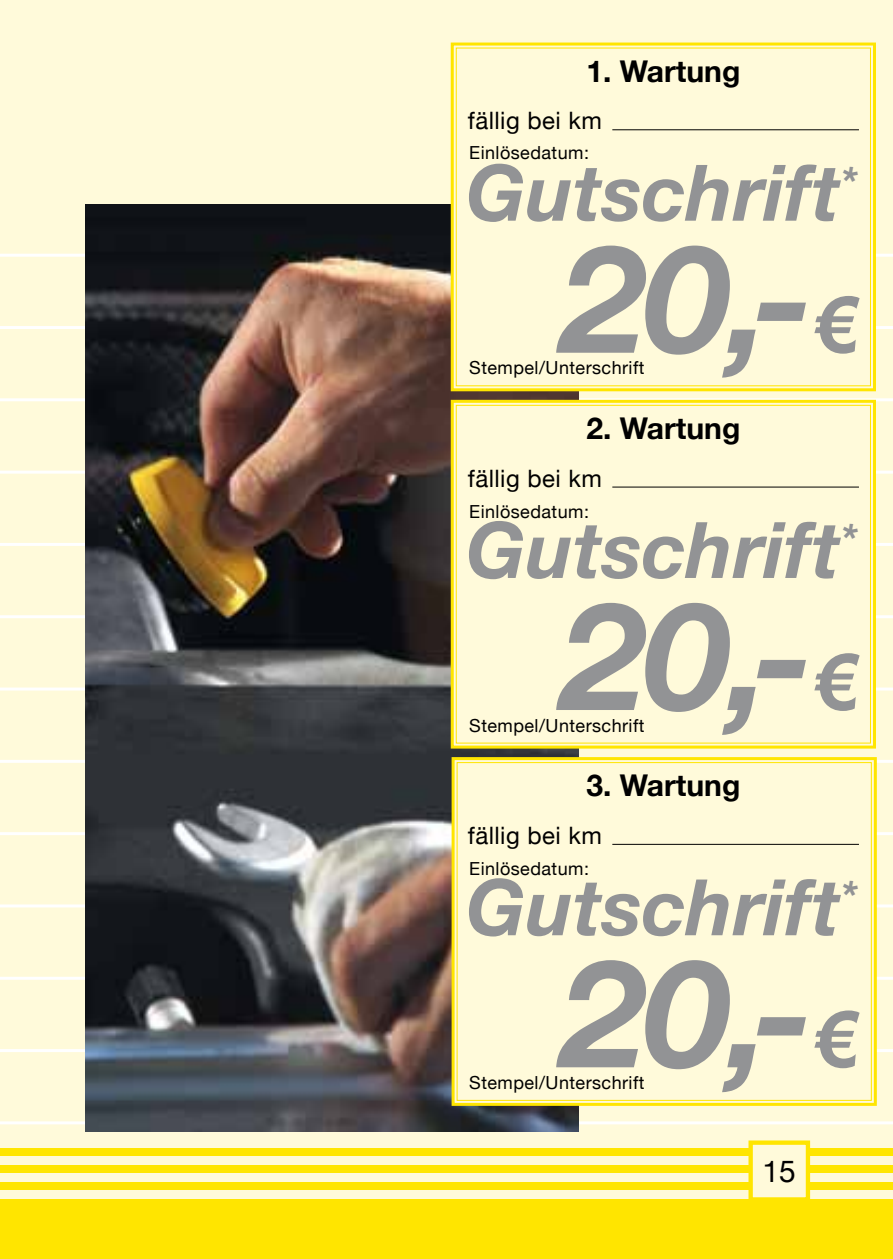
<style>
.page{position:relative;width:893px;height:1259px;background:#fffada}
.page>*{position:absolute;margin:0;border:0;box-sizing:border-box;transform-origin:0 0}
.t1{font:italic 700 150px "Helvetica Neue";color:#929395}
.t2{font:italic 700 78px "Helvetica Neue";color:#929395}
.t3{font:700 30px "Helvetica Neue";color:#000}
.t4{font:30px "Helvetica Neue";color:#000}
.t5{font:24px "Helvetica Neue";letter-spacing:.02em;color:#000}
.t6{font:18px "Helvetica Neue";letter-spacing:.025em;color:#000}
.s1{font-family:"Arial";font-style:normal;font-size:78px}
</style>
<div class="page">
<div style="left:0;top:1199px;width:893px;height:60px;background:#ffe500"></div>
<div style="left:0;top:1182px;width:893px;height:8px;background:#ffe500"></div>
<div style="left:0;top:1165px;width:893px;height:8px;background:#ffe500"></div>
<div style="left:0;top:1148px;width:893px;height:8px;background:#ffe500"></div>
<hr style="left:0;top:1121px;width:893px;height:3px;background:#fff">
<hr style="left:0;top:1049px;width:893px;height:3px;background:#fff">
<hr style="left:0;top:976px;width:893px;height:3px;background:#fff">
<hr style="left:0;top:904px;width:893px;height:3px;background:#fff">
<hr style="left:0;top:832px;width:893px;height:3px;background:#fff">
<hr style="left:0;top:760px;width:893px;height:3px;background:#fff">
<hr style="left:0;top:687px;width:893px;height:3px;background:#fff">
<hr style="left:0;top:615px;width:893px;height:3px;background:#fff">
<hr style="left:0;top:543px;width:893px;height:3px;background:#fff">
<hr style="left:0;top:470px;width:893px;height:3px;background:#fff">
<hr style="left:0;top:398px;width:893px;height:3px;background:#fff">
<hr style="left:0;top:326px;width:893px;height:3px;background:#fff">
<hr style="left:0;top:254px;width:893px;height:3px;background:#fff">
<div style="left:748px;top:1140px;width:62px;height:61px;background:#fffada;border:4px solid #ffe500"></div>
<img style="left:85px;top:204px;width:493px;height:927px">
<svg style="left:449px;top:42px;width:428px;height:351px"></svg>
<div style="left:456px;top:48px;width:415px;height:338px;border:1px solid #ffe500"></div>
<svg style="left:449px;top:398px;width:428px;height:352px"></svg>
<div style="left:456px;top:405px;width:415px;height:338px;border:1px solid #ffe500"></div>
<svg style="left:450px;top:755px;width:428px;height:352px"></svg>
<div style="left:457px;top:762px;width:415px;height:339px;border:1px solid #ffe500"></div>
<hr style="left:612px;top:129px;width:247px;height:1px;background:#000">
<hr style="left:612px;top:486px;width:247px;height:1px;background:#000">
<hr style="left:612px;top:844px;width:247px;height:1px;background:#000">
<h3 class="t3" style="left:586px;top:48px;width:155px">1. Wartung</h3>
<h3 class="t5" style="left:468px;top:104px;width:136px">fällig bei km</h3>
<p class="t6" style="left:469px;top:140px;width:121px">Einlösedatum:</p>
<h2 class="t2" style="left:466px;top:132px;width:393px">Gutschrift<sup>*</sup></h2>
<h1 class="t1" style="left:562px;top:181px;width:306px">20,-<span class="s1">€</span></h1>
<p class="t6" style="left:469px;top:355px;width:177px">Stempel/Unterschrift</p>
<h3 class="t3" style="left:586px;top:405px;width:155px">2. Wartung</h3>
<h3 class="t5" style="left:468px;top:461px;width:136px">fällig bei km</h3>
<p class="t6" style="left:469px;top:498px;width:121px">Einlösedatum:</p>
<h2 class="t2" style="left:466px;top:489px;width:393px">Gutschrift<sup>*</sup></h2>
<h1 class="t1" style="left:562px;top:539px;width:306px">20,-<span class="s1">€</span></h1>
<p class="t6" style="left:469px;top:712px;width:177px">Stempel/Unterschrift</p>
<h3 class="t3" style="left:586px;top:762px;width:155px">3. Wartung</h3>
<h3 class="t5" style="left:468px;top:818px;width:136px">fällig bei km</h3>
<p class="t6" style="left:469px;top:855px;width:121px">Einlösedatum:</p>
<h2 class="t2" style="left:466px;top:846px;width:393px">Gutschrift<sup>*</sup></h2>
<h1 class="t1" style="left:562px;top:896px;width:306px">20,-<span class="s1">€</span></h1>
<p class="t6" style="left:469px;top:1069px;width:177px">Stempel/Unterschrift</p>
<h3 class="t4" style="left:762px;top:1149px;width:35px">15</h3>
</div>
